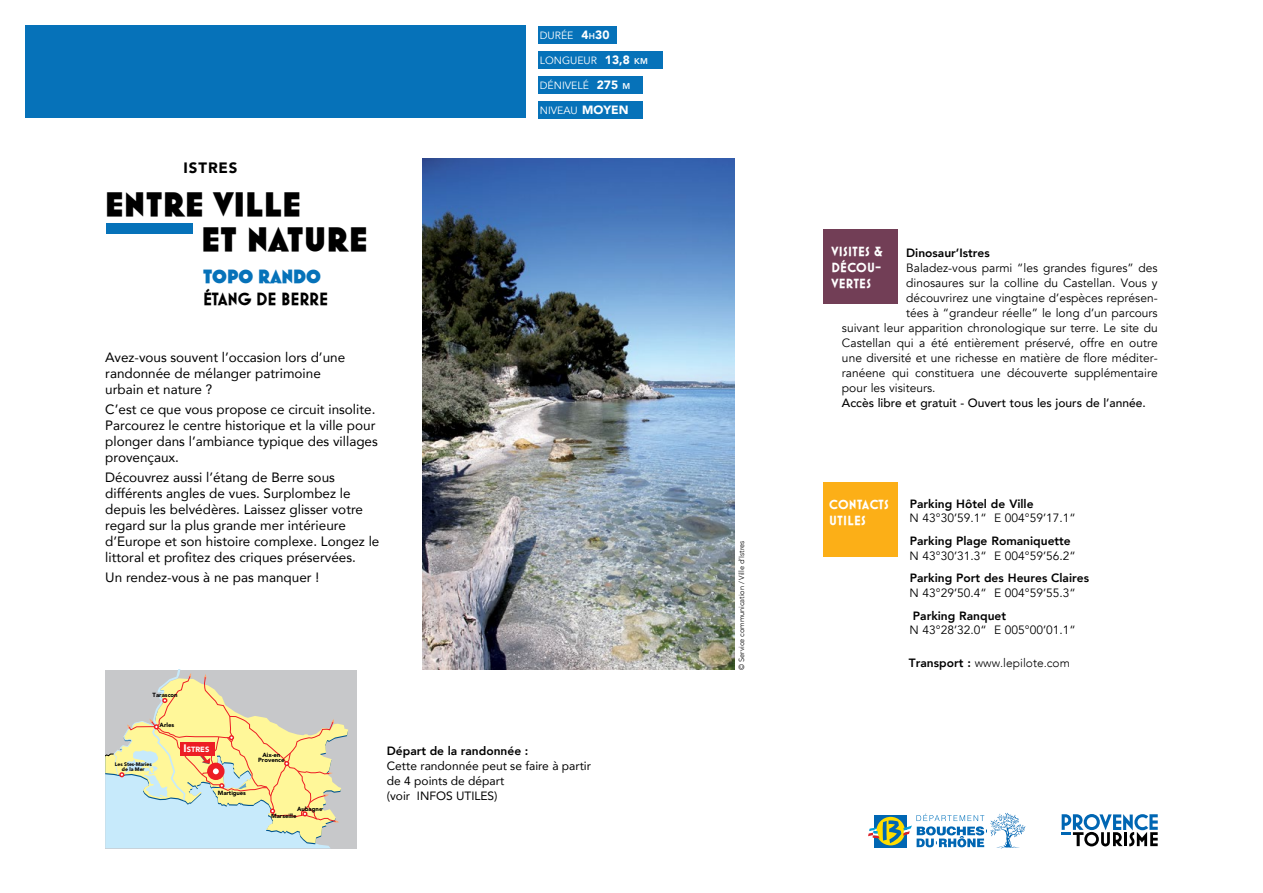
<style>
.page{position:relative;width:1263px;height:893px;background:#fff}
.page>*{position:absolute;margin:0;border:0;box-sizing:border-box;transform-origin:0 0}
.t1{font:800 34.5px/35.5px "Mostra One";letter-spacing:.02em;color:#000}
.t2{font:800 19.5px "Mostra One";color:#0672b9}
.t3{font:700 18px "Mostra One";color:#000}
.t4{font:900 15px "Avenir";letter-spacing:.06em;color:#000}
.t5{font:13.5px/15.9px "Avenir";color:#000}
.t6{font:700 13.5px "Mostra One";letter-spacing:.03em;color:#fff}
.Dossier{font:12px/14.4px "Avenir";color:#000}
.t7{font:12px/15px "Avenir";color:#000}
.Dossier-2{font:800 12px/14.4px "Avenir";color:#000}
.Dossier-3{font:500 12px "Avenir";color:#000}
.Dossier-4{font:300 12px "Avenir";color:#000}
.t8{font:10.5px "Avenir";color:#fff}
.t9{font:300 7.5px "Avenir";letter-spacing:-.01em;color:#000}
.t10{font:900 7.5px "Avenir";color:#fff}
.t11{font:900 6px/5.1px "Avenir";color:#000;text-align:center}
.t12{font:900 5.1px/5.1px "Avenir";letter-spacing:-.01em;color:#000;text-align:center}
.s1{font-weight:900;font-size:12px}
.s2{font-weight:800;font-size:8.4px}
.s3{font-size:10.8px}
.s4{font-weight:800}
.s5{font-weight:400}
</style>
<div class="page">
<div style="left:26px;top:26px;width:500px;height:92px;background:#0672b9"></div>
<img style="left:423px;top:158px;width:312px;height:512px">
<div style="left:823px;top:483px;width:74px;height:74px;background:#fcaf17"></div>
<div style="left:823px;top:230px;width:75px;height:74px;background:#723e56"></div>
<svg style="left:1062px;top:814px;width:96px;height:32px"></svg>
<svg style="left:868px;top:813px;width:157px;height:35px"></svg>
<div style="left:107px;top:224px;width:86px;height:10px;background:#0672b9"></div>
<div style="left:538px;top:27px;width:79px;height:17px;background:#0672b9"></div>
<div style="left:538px;top:76px;width:105px;height:17px;background:#0672b9"></div>
<div style="left:538px;top:51px;width:124px;height:17px;background:#0672b9"></div>
<div style="left:538px;top:101px;width:105px;height:17px;background:#0672b9"></div>
<div style="left:105px;top:670px;width:251px;height:178px;background:#c7c8ca"></div>
<svg style="left:105px;top:670px;width:243px;height:178px"></svg>
<div style="left:181px;top:743px;width:34px;height:13px;background:#ed1d24"></div>
<p class="t4" style="left:184px;top:155px;width:55px">ISTRES</p>
<p class="t1" style="left:202px;top:185px;width:167px;text-indent:-96px">ENTRE VILLE<br>ET NATURE</p>
<p class="t2" style="left:203px;top:265px;width:119px">TOPO RANDO</p>
<p class="t3" style="left:203px;top:288px;width:127px">ÉTANG DE BERRE</p>
<p class="t5" style="left:105px;top:349px;width:241px">Avez-vous souvent l’occasion lors d’une randonnée de mélanger patrimoine urbain et nature ?</p>
<p class="t5" style="left:105px;top:401px;width:274px">C’est ce que vous propose ce circuit insolite.<br>Parcourez le centre historique et la ville pour plonger dans l’ambiance typique des villages provençaux.</p>
<p class="t5" style="left:105px;top:469px;width:276px">Découvrez aussi l’étang de Berre sous différents angles de vues. Surplombez le depuis les belvédères. Laissez glisser votre regard sur la plus grande mer intérieure d’Europe et son histoire complexe. Longez le littoral et profitez des criques préservées.</p>
<p class="t5" style="left:105px;top:569px;width:215px">Un rendez-vous à ne pas manquer !</p>
<p class="t8" style="left:540px;top:29px;width:71px">DURÉE <span class="s1">4</span><span class="s2">h</span><span class="s1">30</span></p>
<p class="t8" style="left:540px;top:54px;width:109px">LONGUEUR <span class="s1">13,8</span> <span class="s2">km</span></p>
<p class="t8" style="left:540px;top:79px;width:92px">DÉNIVELÉ <span class="s1">275</span> <span class="s2">m</span></p>
<p class="t8" style="left:540px;top:104px;width:90px">NIVEAU <span class="s1">MOYEN</span></p>
<p class="t11" style="left:153px;top:692px;width:26px">Tarascon</p>
<p class="t11" style="left:160px;top:723px;width:16px">Arles</p>
<p class="t12" style="left:115px;top:761px;width:39px">Les Stes-Maries de la Mer</p>
<p class="t10" style="left:184px;top:745px;width:27px"><span class="s3">I</span>STRES</p>
<p class="t11" style="left:218px;top:790px;width:30px">Martigues</p>
<p class="t11" style="left:258px;top:752px;width:28px">Aix-en<br>Provence</p>
<p class="t11" style="left:297px;top:806px;width:27px">Aubagne</p>
<p class="t11" style="left:271px;top:814px;width:27px">Marseille</p>
<p class="t7" style="left:387px;top:743px;width:206px"><span class="s4">Départ de la randonnée :<br></span>Cette randonnée peut se faire à partir de 4 points de départ<br>(voir INFOS UTILES)</p>
<p class="t9" style="left:737px;top:670px;width:130px;rotate:-90deg">© Service communication / Ville d’Istres</p>
<p class="t6" style="left:831px;top:244px;width:53px">VISITES &amp;</p>
<p class="t6" style="left:831px;top:260px;width:51px">DÉCOU-</p>
<p class="t6" style="left:831px;top:276px;width:41px">VERTES</p>
<p class="Dossier-2" style="left:906px;top:245px;width:85px">Dinosaur’Istres</p>
<p class="Dossier" style="left:906px;top:260px;width:253px">Baladez-vous parmi “les grandes figures” des</p>
<p class="Dossier" style="left:906px;top:275px;width:253px">dinosaures sur la colline du Castellan. Vous y</p>
<p class="Dossier" style="left:906px;top:290px;width:253px">découvrirez une vingtaine d’espèces représen-</p>
<p class="Dossier" style="left:906px;top:305px;width:253px">tées à “grandeur réelle” le long d’un parcours</p>
<p class="Dossier" style="left:842px;top:320px;width:317px">suivant leur apparition chronologique sur terre. Le site du</p>
<p class="Dossier" style="left:842px;top:335px;width:317px">Castellan qui a été entièrement préservé, offre en outre</p>
<p class="Dossier" style="left:842px;top:350px;width:317px">une diversité et une richesse en matière de flore méditer-</p>
<p class="Dossier" style="left:842px;top:365px;width:317px">ranéene qui constituera une découverte supplémentaire</p>
<p class="Dossier" style="left:842px;top:380px;width:95px">pour les visiteurs.</p>
<p class="Dossier-3" style="left:842px;top:392px;width:305px">Accès libre et gratuit - Ouvert tous les jours de l’année.</p>
<p class="t6" style="left:829px;top:497px;width:61px">CONTACTS</p>
<p class="t6" style="left:829px;top:513px;width:38px">UTILES</p>
<p class="Dossier" style="left:910px;top:497px;width:168px"><span class="s4">Parking Hôtel de Ville<br></span>N 43°30’59.1“ E 004°59’17.1“</p>
<p class="Dossier" style="left:910px;top:534px;width:168px"><span class="s4">Parking Plage Romaniquette<br></span>N 43°30’31.3“ E 004°59’56.2“</p>
<p class="Dossier-2" style="left:910px;top:571px;width:181px">Parking Port des Heures Claires<br><span class="s5">N 43°29’50.4“ E 004°59’55.3“</span></p>
<p class="Dossier" style="left:910px;top:609px;width:168px"><span class="s4">Parking Ranquet<br></span>N 43°28’32.0“ E 005°00’01.1“</p>
<p class="Dossier-4" style="left:909px;top:656px;width:162px"><span class="s4">Transport :</span> www.lepilote.com</p>
</div>
